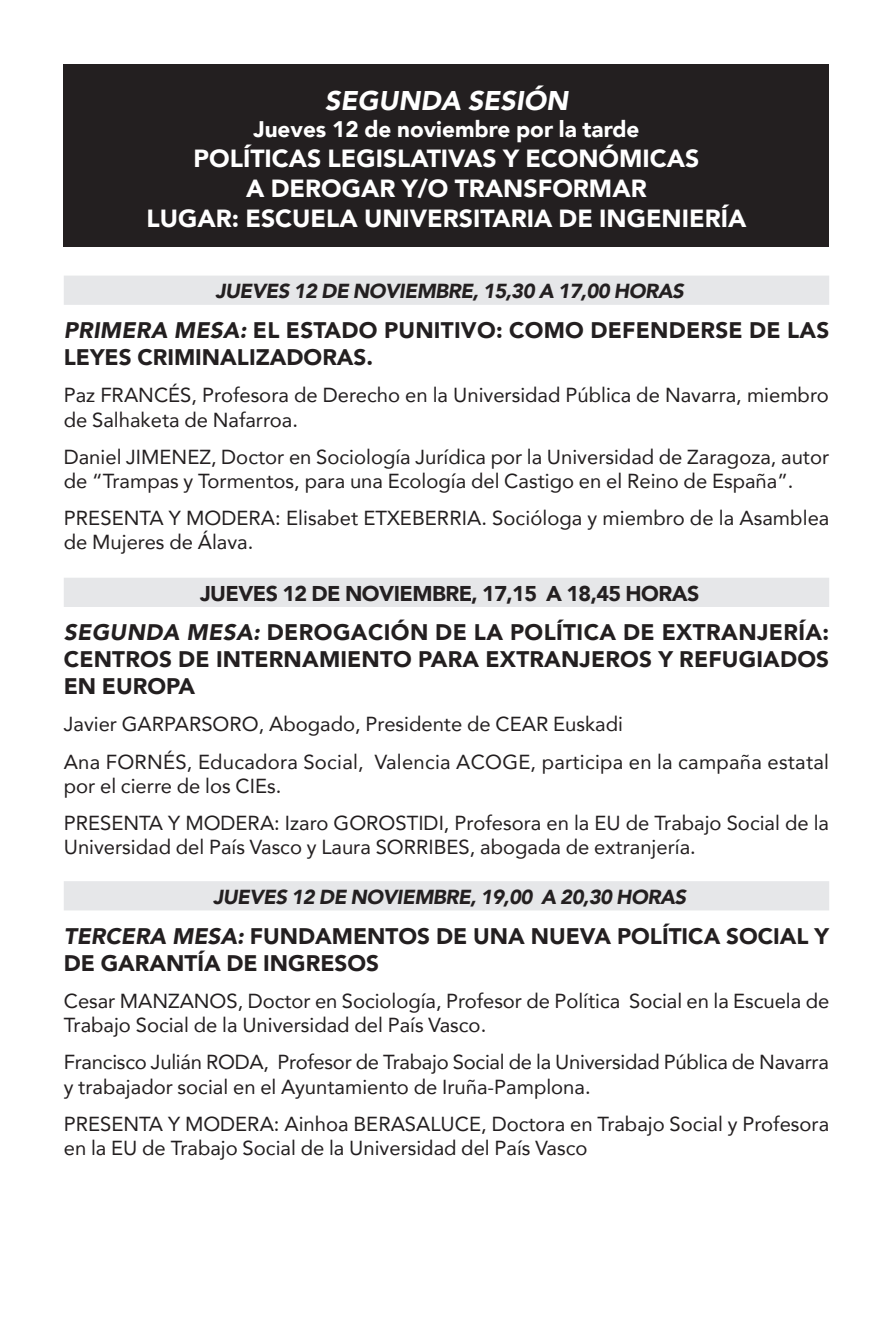
<style>
.page{position:relative;width:893px;height:1340px;background:#fff}
.page>*{position:absolute;margin:0;border:0;box-sizing:border-box;transform-origin:0 0}
.List_Paragraph{font:italic 900 27px "Avenir";color:#fff}
.List_Paragraph-2{font:900 24.75px/29.7px "Avenir";color:#fff;text-align:center}
.t1{font:900 22.5px/27px "Avenir";color:#231f20}
.List_Paragraph-3{font:900 22.5px "Avenir";color:#fff}
.negativo{font:900 21.38px "Avenir";letter-spacing:-.025em;color:#231f20}
.t2{font:20.25px/24.3px "Avenir";color:#231f20}
.negativo-2{font:italic 900 20.25px "Avenir";letter-spacing:-.025em;color:#231f20}
.s1{font-style:italic}
.s2{font-weight:900;font-style:italic;color:#fff}
</style>
<div class="page">
<div style="left:64px;top:275px;width:765px;height:30px;background:#e6e7e9"></div>
<div style="left:64px;top:577px;width:765px;height:30px;background:#e6e7e9"></div>
<div style="left:64px;top:881px;width:765px;height:29px;background:#e6e7e9"></div>
<div style="left:64px;top:64px;width:765px;height:182px;background:#231f20"></div>
<p class="List_Paragraph" style="left:325px;top:79px;width:245px">SEGUNDA SESIÓN</p>
<p class="List_Paragraph-3" style="left:253px;top:110px;width:388px">Jueves 12 de noviembre por la tarde</p>
<p class="List_Paragraph-2" style="left:147px;top:143px;width:601px">POLÍTICAS LEGISLATIVAS Y ECONÓMICAS<br>A DEROGAR Y/O TRANSFORMAR<br>LUGAR: ESCUELA UNIVERSITARIA DE INGENIERÍA</p>
<p class="negativo-2" style="left:215px;top:275px;width:470px">JUEVES 12 DE NOVIEMBRE, 15,30 A 17,00 HORAS</p>
<p class="t1" style="left:64px;top:316px;width:767px"><span class="s1">PRIMERA MESA:</span> EL ESTADO PUNITIVO: COMO DEFENDERSE DE LAS<br>LEYES CRIMINALIZADORAS.</p>
<p class="t2" style="left:64px;top:382px;width:766px">Paz FRANCÉS, Profesora de Derecho en la Universidad Pública de Navarra, miembro de Salhaketa de Nafarroa.</p>
<p class="t2" style="left:64px;top:444px;width:767px">Daniel JIMENEZ, Doctor en Sociología Jurídica por la Universidad de Zaragoza, autor de “Trampas y Tormentos, para una Ecología del Castigo en el Reino de España”.</p>
<p class="t2" style="left:64px;top:505px;width:767px">PRESENTA Y MODERA: Elisabet ETXEBERRIA. Socióloga y miembro de la Asamblea de Mujeres de Álava.</p>
<p class="negativo" style="left:200px;top:575px;width:501px">JUEVES 12 DE NOVIEMBRE, 17,15 A 18,45 HORAS</p>
<p class="t1" style="left:64px;top:618px;width:767px;text-align:justify"><span class="s1">SEGUNDA MESA:</span> DEROGACIÓN DE LA POLÍTICA DE EXTRANJERÍA:<br>CENTROS DE INTERNAMIENTO PARA EXTRANJEROS Y REFUGIADOS EN EUROPA</p>
<p class="t2" style="left:64px;top:711px;width:561px">Javier GARPARSORO, Abogado, Presidente de CEAR Euskadi</p>
<p class="t2" style="left:64px;top:748px;width:767px">Ana FORNÉS, Educadora Social, Valencia ACOGE, participa en la campaña estatal por el cierre de los CIEs.</p>
<p class="t2" style="left:64px;top:810px;width:767px">PRESENTA Y MODERA: Izaro GOROSTIDI, Profesora en la EU de Trabajo Social de la<br>Universidad del País Vasco y Laura SORRIBES, abogada de extranjería.</p>
<p class="negativo-2" style="left:213px;top:880px;width:475px">JUEVES 12 DE NOVIEMBRE, 19,00 A 20,30 HORAS</p>
<p class="t1" style="left:64px;top:921px;width:767px"><span class="s1">TERCERA MESA:</span> FUNDAMENTOS DE UNA NUEVA POLÍTICA SOCIAL Y<br>DE GARANTÍA DE INGRESOS</p>
<p class="t2" style="left:64px;top:988px;width:767px">Cesar MANZANOS, Doctor en Sociología, Profesor de Política Social en la Escuela de<br>Trabajo Social de la Universidad del País Vasco.</p>
<p class="t2" style="left:64px;top:1049px;width:767px">Francisco Julián RODA, Profesor de Trabajo Social de la Universidad Pública de Navarra y trabajador social en el Ayuntamiento de Iruña-Pamplona.</p>
<p class="t2" style="left:64px;top:1110px;width:767px">PRESENTA Y MODERA: Ainhoa BERASALUCE, Doctora en Trabajo Social y Profesora en la EU de Trabajo Social de la Universidad del País Vasco <span class="s2">sesión</span></p>
</div>
